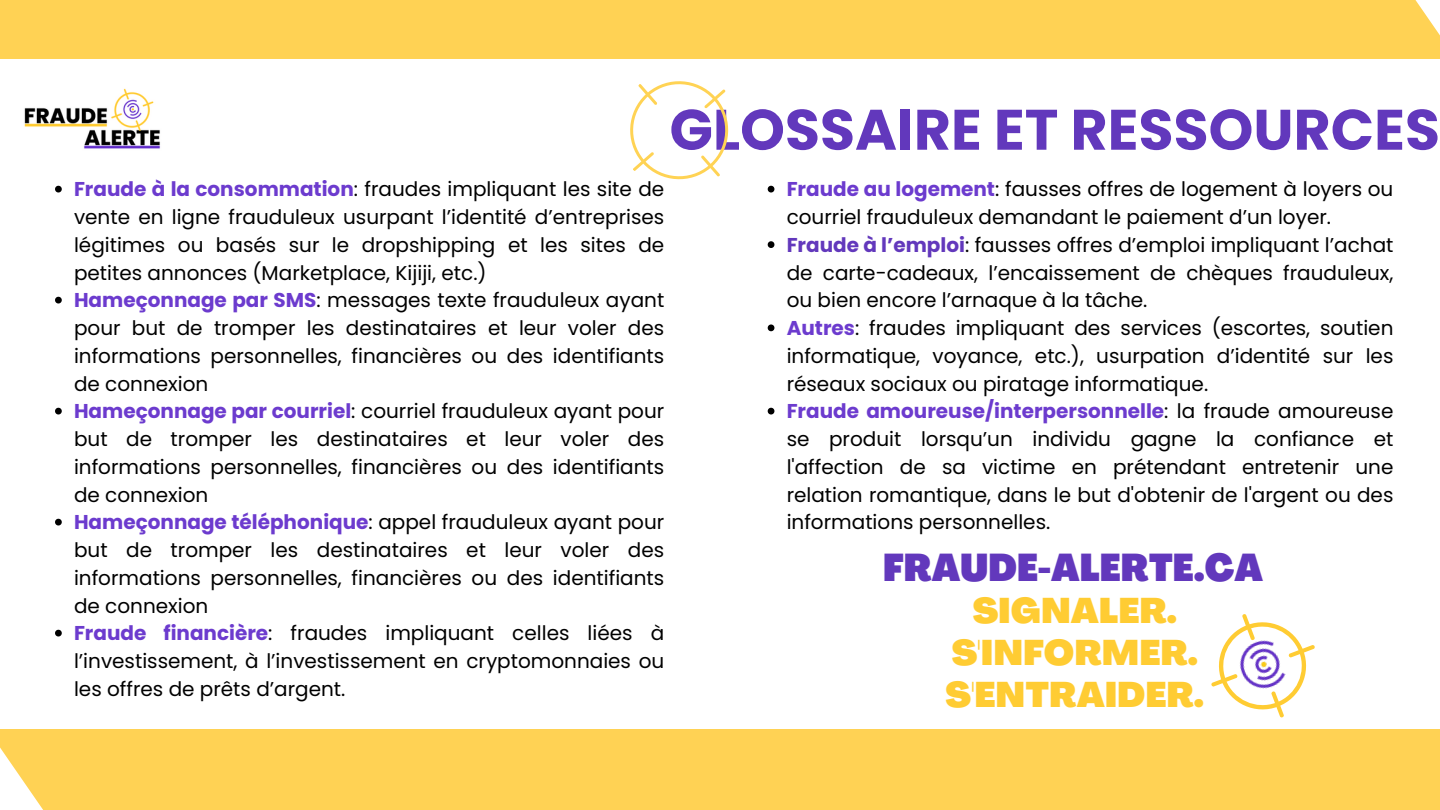
<style>
.page{position:relative;width:1440px;height:810px;background:#fff}
.page>*{position:absolute;margin:0;border:0;box-sizing:border-box;transform-origin:0 0}
.t1{font:700 57px "Poppins";color:#6238bc}
.t2{font:900 condensed 38px "Agrandir";color:#6238bc}
.t3{font:900 35px "Agrandir";color:#fc3}
.t4{font:20px/27.8px "Poppins";color:#000;text-align:justify}
.s1{font-weight:700;color:#6c3bce}
.s2{font-weight:700;color:#6238bc}
</style>
<div class="page">
<svg style="left:55px;top:186px;width:7px;height:6px"></svg>
<svg style="left:55px;top:297px;width:7px;height:7px"></svg>
<svg style="left:55px;top:408px;width:7px;height:6px"></svg>
<svg style="left:55px;top:519px;width:7px;height:7px"></svg>
<svg style="left:55px;top:630px;width:7px;height:6px"></svg>
<div style="left:0;top:729px;width:1440px;height:81px;background:#ffd254"></div>
<div style="left:0;top:0;width:1440px;height:59px;background:#ffd254"></div>
<img style="left:24px;top:88px;width:136px;height:61px">
<svg style="left:630px;top:81px;width:144px;height:112px"></svg>
<svg style="left:768px;top:241px;width:6px;height:7px"></svg>
<svg style="left:768px;top:324px;width:6px;height:7px"></svg>
<svg style="left:768px;top:408px;width:6px;height:6px"></svg>
<svg style="left:1211px;top:614px;width:104px;height:104px"></svg>
<img style="left:1232px;top:632px;width:63px;height:68px">
<p class="t1" style="left:670px;top:90px;width:772px">GLOSSAIRE ET RESSOURCES</p>
<p class="t4" style="left:74px;top:175px;width:592px"><span class="s1">Fraude à la consommation</span>: fraudes impliquant les site de vente en ligne frauduleux usurpant l’identité d’entreprises légitimes ou basés sur le dropshipping et les sites de petites annonces (Marketplace, Kijiji, etc.)</p>
<h1 class="t4" style="left:74px;top:286px;width:592px"><span class="s1">Hameçonnage par SMS</span>: messages texte frauduleux ayant pour but de tromper les destinataires et leur voler des informations personnelles, financières ou des identifiants de connexion</h1>
<p class="t4" style="left:74px;top:397px;width:592px"><span class="s1">Hameçonnage par courriel</span>: courriel frauduleux ayant pour but de tromper les destinataires et leur voler des informations personnelles, financières ou des identifiants de connexion</p>
<p class="t4" style="left:74px;top:508px;width:592px"><span class="s1">Hameçonnage téléphonique</span>: appel frauduleux ayant pour but de tromper les destinataires et leur voler des informations personnelles, financières ou des identifiants de connexion</p>
<p class="t4" style="left:74px;top:619px;width:592px"><span class="s1">Fraude financière</span>: fraudes impliquant celles liées à l’investissement, à l’investissement en cryptomonnaies ou les offres de prêts d’argent.</p>
<p class="t4" style="left:787px;top:175px;width:608px"><span class="s1">Fraude au logement</span>: fausses offres de logement à loyers ou courriel frauduleux demandant le paiement d’un loyer.</p>
<p class="t4" style="left:787px;top:231px;width:608px"><span class="s2">Fraude à l’emploi</span>: fausses offres d’emploi impliquant l’achat de carte-cadeaux, l’encaissement de chèques frauduleux, ou bien encore l’arnaque à la tâche.</p>
<p class="t4" style="left:787px;top:314px;width:608px"><span class="s1">Autres</span>: fraudes impliquant des services (escortes, soutien informatique, voyance, etc.), usurpation d’identité sur les réseaux sociaux ou piratage informatique.</p>
<p class="t4" style="left:787px;top:397px;width:608px"><span class="s1">Fraude amoureuse/interpersonnelle</span>: la fraude amoureuse se produit lorsqu’un individu gagne la confiance et l'affection de sa victime en prétendant entretenir une relation romantique, dans le but d'obtenir de l'argent ou des informations personnelles.</p>
<h2 class="t2" style="left:883px;top:552px;width:381px">FRAUDE-ALERTE.CA</h2>
<p class="t3" style="left:972px;top:597px;width:206px">SIGNALER.</p>
<p class="t3" style="left:951px;top:639px;width:248px">S'INFORMER.</p>
<h2 class="t3" style="left:945px;top:681px;width:260px">S'ENTRAIDER.</h2>
</div>
